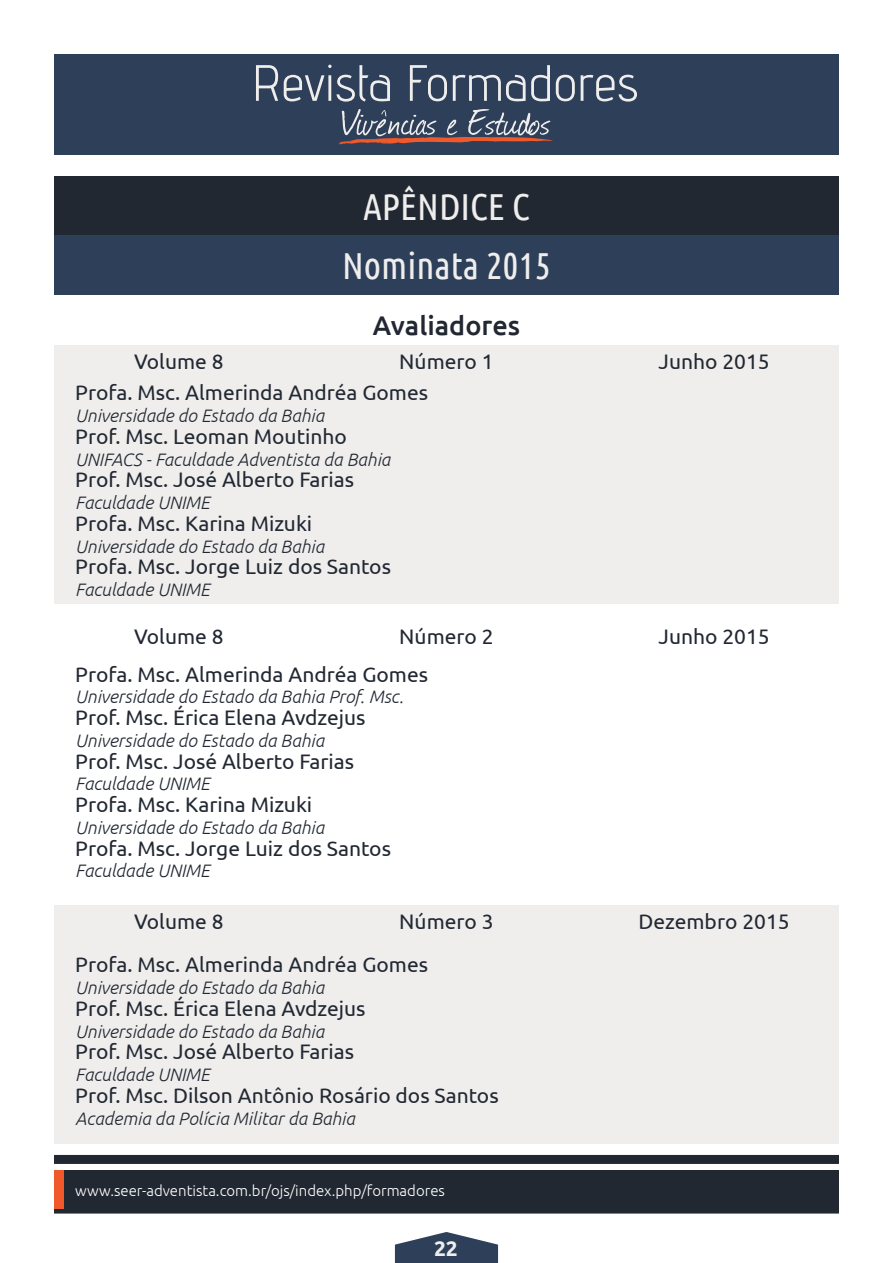
<style>
.page{position:relative;width:893px;height:1263px;background:#fff}
.page>*{position:absolute;margin:0;border:0;box-sizing:border-box;transform-origin:0 0}
.t1{font:37.5px/59.1px "Ubuntu Condensed";color:#efeeed;text-align:center}
.t2{font:500 27px "Ubuntu";color:#222832}
.t3{font:21px "Ubuntu";color:#222832}
.t4{font:700 21px "Ubuntu";color:#efeeed}
.t5{font:italic 300 18px "Ubuntu";color:#222832}
.t6{font:300 15px "Ubuntu";color:#fff}
</style>
<div class="page">
<div style="left:54px;top:1204px;width:785px;height:9px;background:#222832"></div>
<svg style="left:395px;top:1232px;width:103px;height:31px"></svg>
<div style="left:54px;top:54px;width:785px;height:100px;background:#2e4059"></div>
<div style="left:54px;top:377px;width:785px;height:226px;background:#efeeed"></div>
<div style="left:54px;top:937px;width:785px;height:207px;background:#efeeed"></div>
<div style="left:54px;top:176px;width:785px;height:59px;background:#222832"></div>
<div style="left:54px;top:235px;width:785px;height:59px;background:#2e4059"></div>
<div style="left:54px;top:1170px;width:785px;height:39px;background:#222832"></div>
<div style="left:54px;top:1155px;width:785px;height:9px;background:#222832"></div>
<svg style="left:256px;top:65px;width:22px;height:36px"></svg>
<svg style="left:284px;top:65px;width:106px;height:37px"></svg>
<svg style="left:410px;top:65px;width:37px;height:36px"></svg>
<svg style="left:453px;top:65px;width:97px;height:37px"></svg>
<svg style="left:556px;top:75px;width:19px;height:26px"></svg>
<svg style="left:581px;top:74px;width:56px;height:28px"></svg>
<svg style="left:338px;top:109px;width:215px;height:36px"></svg>
<div style="left:54px;top:1170px;width:10px;height:39px;background:#f1582a"></div>
<div style="left:54px;top:345px;width:785px;height:32px;background:#efeeed"></div>
<div style="left:54px;top:905px;width:785px;height:32px;background:#efeeed"></div>
<h1 class="t1" style="left:342px;top:176px;width:210px">APÊNDICE C<br>Nominata 2015</h1>
<p class="t2" style="left:373px;top:308px;width:149px">Avaliadores</p>
<p class="t3" style="left:134px;top:349px;width:91px">Volume 8</p>
<p class="t3" style="left:399px;top:349px;width:96px">Número 1</p>
<p class="t3" style="left:658px;top:349px;width:113px">Junho 2015</p>
<p class="t3" style="left:75px;top:380px;width:354px">Profa. Msc. Almerinda Andréa Gomes</p>
<p class="t5" style="left:75px;top:405px;width:250px">Universidade do Estado da Bahia</p>
<p class="t3" style="left:75px;top:424px;width:273px">Prof. Msc. Leoman Moutinho</p>
<p class="t5" style="left:75px;top:448px;width:317px">UNIFACS - Faculdade Adventista da Bahia</p>
<p class="t3" style="left:75px;top:467px;width:280px">Prof. Msc. José Alberto Farias</p>
<p class="t5" style="left:75px;top:492px;width:136px">Faculdade UNIME</p>
<p class="t3" style="left:75px;top:511px;width:239px">Profa. Msc. Karina Mizuki</p>
<p class="t5" style="left:75px;top:535px;width:250px">Universidade do Estado da Bahia</p>
<p class="t3" style="left:75px;top:554px;width:317px">Profa. Msc. Jorge Luiz dos Santos</p>
<p class="t5" style="left:75px;top:579px;width:136px">Faculdade UNIME</p>
<p class="t3" style="left:134px;top:624px;width:91px">Volume 8</p>
<p class="t3" style="left:399px;top:624px;width:96px">Número 2</p>
<p class="t3" style="left:658px;top:624px;width:113px">Junho 2015</p>
<p class="t3" style="left:75px;top:661px;width:354px">Profa. Msc. Almerinda Andréa Gomes</p>
<p class="t5" style="left:75px;top:686px;width:330px">Universidade do Estado da Bahia Prof. Msc.</p>
<p class="t3" style="left:75px;top:705px;width:292px">Prof. Msc. Érica Elena Avdzejus</p>
<p class="t5" style="left:75px;top:730px;width:250px">Universidade do Estado da Bahia</p>
<p class="t3" style="left:75px;top:748px;width:280px">Prof. Msc. José Alberto Farias</p>
<p class="t5" style="left:75px;top:773px;width:136px">Faculdade UNIME</p>
<p class="t3" style="left:75px;top:792px;width:239px">Profa. Msc. Karina Mizuki</p>
<p class="t5" style="left:75px;top:817px;width:250px">Universidade do Estado da Bahia</p>
<p class="t3" style="left:75px;top:835px;width:317px">Profa. Msc. Jorge Luiz dos Santos</p>
<p class="t5" style="left:75px;top:860px;width:136px">Faculdade UNIME</p>
<p class="t3" style="left:134px;top:909px;width:91px">Volume 8</p>
<p class="t3" style="left:399px;top:909px;width:96px">Número 3</p>
<p class="t3" style="left:639px;top:909px;width:153px">Dezembro 2015</p>
<p class="t3" style="left:75px;top:952px;width:354px">Profa. Msc. Almerinda Andréa Gomes</p>
<p class="t5" style="left:75px;top:977px;width:250px">Universidade do Estado da Bahia</p>
<p class="t3" style="left:75px;top:996px;width:292px">Prof. Msc. Érica Elena Avdzejus</p>
<p class="t5" style="left:75px;top:1020px;width:250px">Universidade do Estado da Bahia</p>
<p class="t3" style="left:75px;top:1039px;width:280px">Prof. Msc. José Alberto Farias</p>
<p class="t5" style="left:75px;top:1064px;width:136px">Faculdade UNIME</p>
<p class="t3" style="left:75px;top:1083px;width:425px">Prof. Msc. Dilson Antônio Rosário dos Santos</p>
<p class="t5" style="left:75px;top:1107px;width:281px">Academia da Polícia Militar da Bahia</p>
<p class="t6" style="left:75px;top:1181px;width:371px">www.seer-adventista.com.br/ojs/index.php/formadores</p>
<p class="t4" style="left:434px;top:1235px;width:25px">22</p>
</div>
